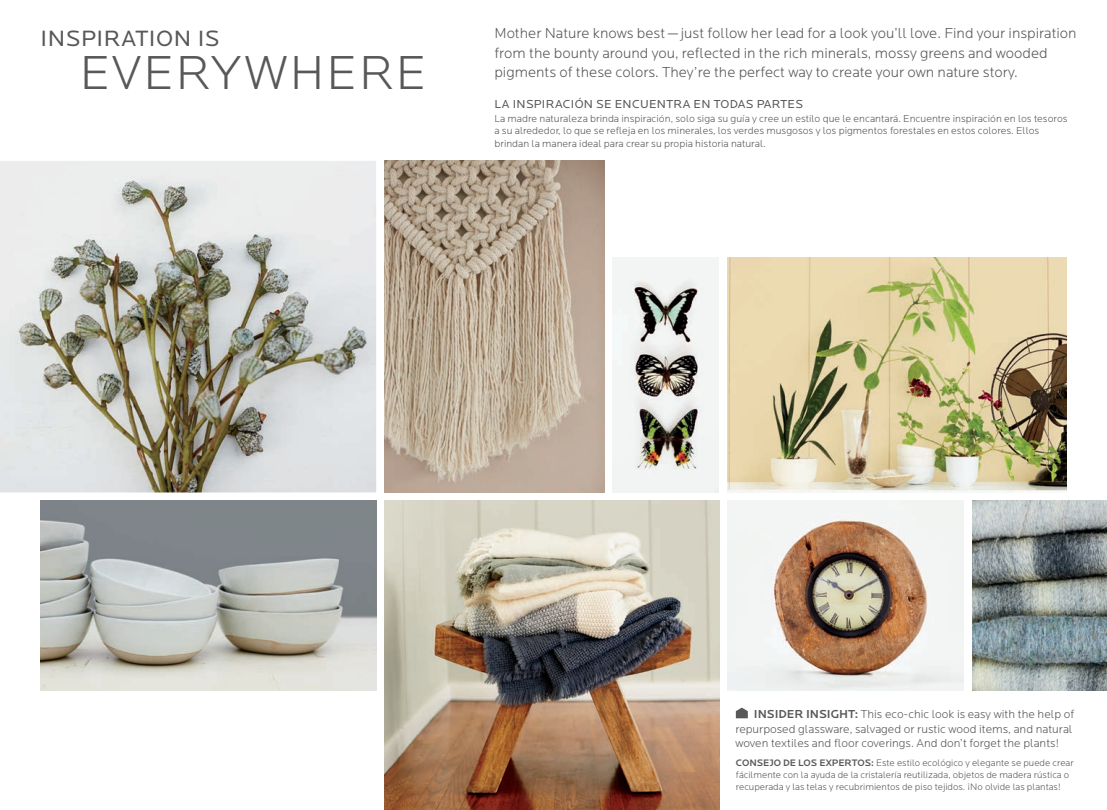
<style>
.page{position:relative;width:1107px;height:810px;background:#fff}
.page>*{position:absolute;margin:0;border:0;box-sizing:border-box;transform-origin:0 0}
.Page_Header_New{font:300 49.5px "Locator";letter-spacing:.045em;color:#57585a}
.Page_subhead{font:22.95px "Locator";letter-spacing:.025em;color:#57585a}
.Page_copy__main{font:300 15px/19.5px "Locator";color:#57585a}
.t1{font:300 12px/14.4px "Locator";color:#57585a}
.Page_subhead-2{font:12px "Locator";letter-spacing:.025em;color:#57585a}
.Page_copy__main-2{font:300 10.5px/12.6px "Locator";color:#57585a}
.t2{font:300 9.75px/12px "Locator";color:#57585a}
.s1{font-weight:500}
</style>
<div class="page">
<img style="left:385px;top:161px;width:219px;height:331px">
<img style="left:40px;top:501px;width:336px;height:190px">
<img style="left:613px;top:258px;width:106px;height:234px">
<img style="left:972px;top:501px;width:135px;height:190px">
<img style="left:727px;top:501px;width:237px;height:189px">
<img style="left:385px;top:501px;width:334px;height:309px">
<img style="left:727px;top:258px;width:339px;height:234px">
<img style="left:0;top:161px;width:376px;height:331px">
<svg style="left:736px;top:708px;width:12px;height:10px"></svg>
<p class="Page_subhead" style="left:40px;top:26px;width:181px">INSPIRATION IS</p>
<p class="Page_copy__main" style="left:494px;top:24px;width:584px">Mother Nature knows best—just follow her lead for a look you’ll love. Find your inspiration from the bounty around you, reflected in the rich minerals, mossy greens and wooded pigments of these colors. They’re the perfect way to create your own nature story.</p>
<p class="Page_Header_New" style="left:80px;top:47px;width:348px">EVERYWHERE</p>
<p class="Page_subhead-2" style="left:494px;top:97px;width:310px">LA INSPIRACIÓN SE ENCUENTRA EN TODAS PARTES</p>
<p class="Page_copy__main-2" style="left:494px;top:112px;width:575px">La madre naturaleza brinda inspiración, solo siga su guía y cree un estilo que le encantará. Encuentre inspiración en los tesoros a su alrededor, lo que se refleja en los minerales, los verdes musgosos y los pigmentos forestales en estos colores. Ellos brindan la manera ideal para crear su propia historia natural.</p>
<p class="t1" style="left:735px;top:708px;width:341px;text-indent:18px"><span class="s1">INSIDER INSIGHT:</span> This eco-chic look is easy with the help of repurposed glassware, salvaged or rustic wood items, and natural woven textiles and floor coverings. And don’t forget the plants!</p>
<p class="t2" style="left:736px;top:757px;width:339px"><span class="s1">CONSEJO DE LOS EXPERTOS:</span> Este estilo ecológico y elegante se puede crear fácilmente con la ayuda de la cristalería reutilizada, objetos de madera rústica o recuperada y las telas y recubrimientos de piso tejidos. ¡No olvide las plantas!</p>
</div>
